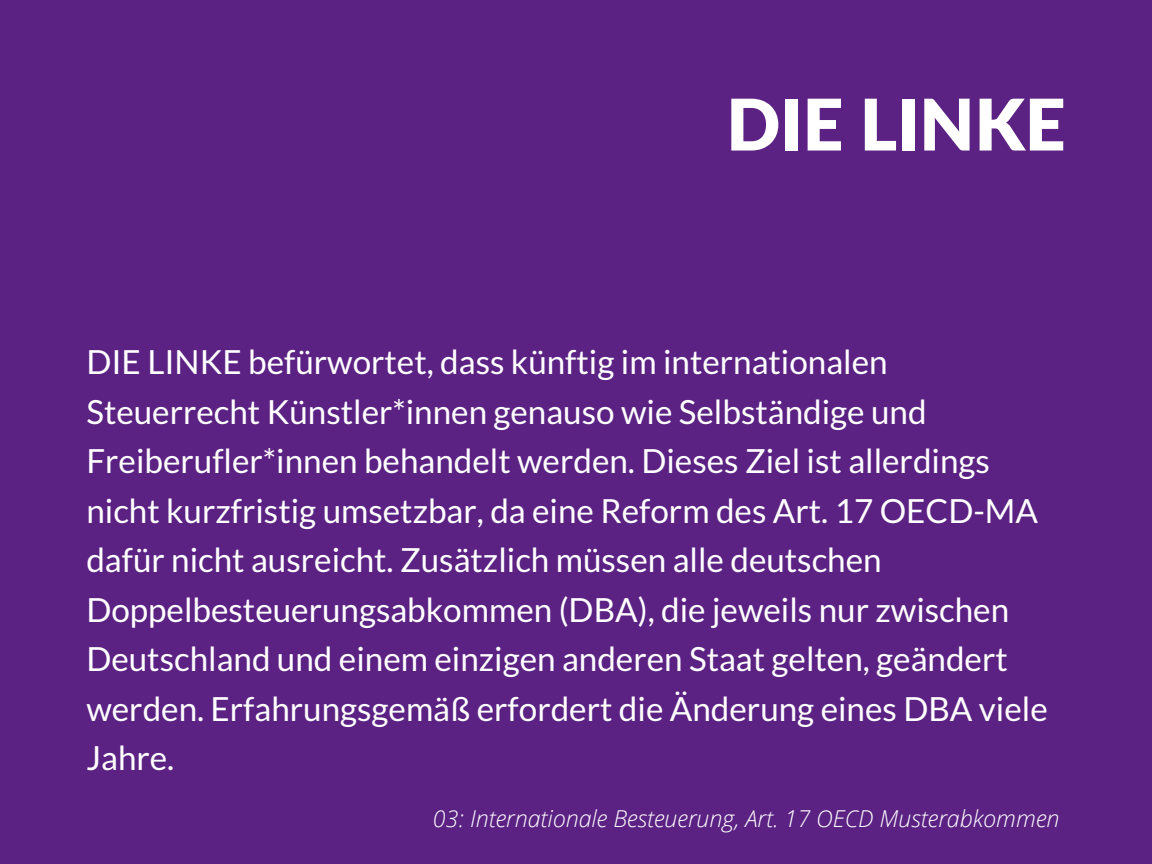
<style>
.page{position:relative;width:1152px;height:864px;background:#5b2283}
.page>*{position:absolute;margin:0;border:0;box-sizing:border-box;transform-origin:0 0}
.t1{font:900 71.1px "Lato Latin";color:#fff}
.t2{font:33.3px/49.5px "Lato";color:#fff}
.t3{font:italic 300 23.25px "Open Sans";color:#fff}
</style>
<div class="page">
<h1 class="t1" style="left:726px;top:93px;width:341px">DIE LINKE</h1>
<p class="t2" style="left:86px;top:337px;width:963px">DIE LINKE befürwortet, dass künftig im internationalen Steuerrecht Künstler*innen genauso wie Selbständige und Freiberufler*innen behandelt werden. Dieses Ziel ist allerdings nicht kurzfristig umsetzbar, da eine Reform des Art. 17 OECD-MA dafür nicht ausreicht. Zusätzlich müssen alle deutschen Doppelbesteuerungsabkommen (DBA), die jeweils nur zwischen Deutschland und einem einzigen anderen Staat gelten, geändert werden. Erfahrungsgemäß erfordert die Änderung eines DBA viele Jahre.</p>
<p class="t3" style="left:433px;top:803px;width:628px">03: Internationale Besteuerung, Art. 17 OECD Musterabkommen</p>
</div>
